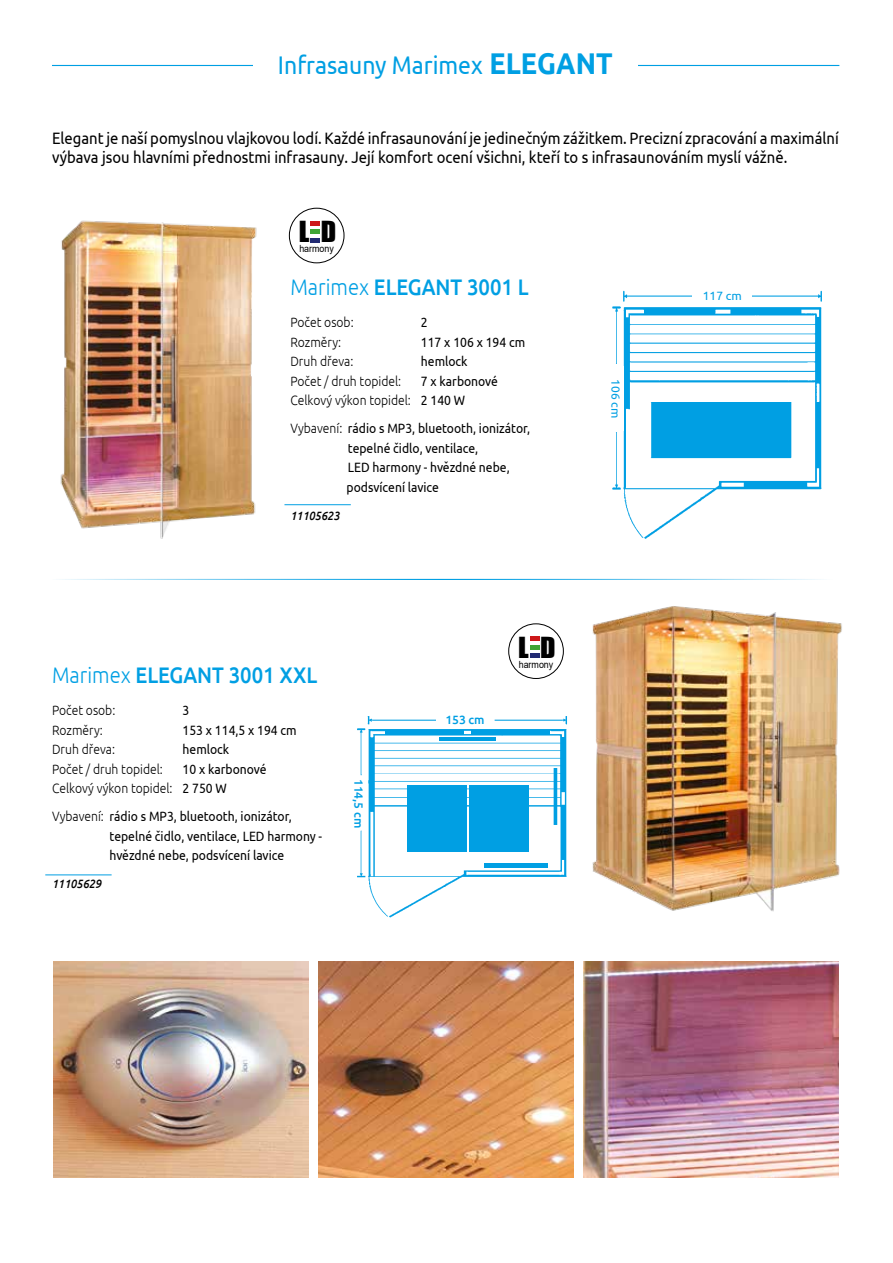
<style>
.page{position:relative;width:893px;height:1263px;background:#fff}
.page>*{position:absolute;margin:0;border:0;box-sizing:border-box;transform-origin:0 0}
.t1{font:26.7px "Impact";color:#000;scale:1.05 1}
.t2{font:25.5px "Ubuntu";color:#009fe3;scale:.9 1}
.t3{font:500 22.5px "Ubuntu";color:#009fe3;scale:.9 1}
.t4{font:16.5px/19.5px "Ubuntu";color:#000;scale:.9 1}
.t5{font:13.5px/19.5px "Ubuntu";color:#000;scale:.9 1}
.t6{font:300 13.5px/19.5px "Ubuntu";color:#000;scale:.9 1}
.t7{font:italic 500 12px "Ubuntu";color:#000;scale:.9 1}
.t8{font:500 12px "Ubuntu";color:#009fe3}
.t9{font:12px "Ubuntu";color:#009fe3}
.t10{font:9.9px "Arial";color:#000;scale:.9 1}
.s1{font-weight:700;font-size:30px}
.s2{font-weight:300}
.s3{font-weight:400}
</style>
<div class="page">
<img style="left:60px;top:220px;width:197px;height:319px">
<img style="left:584px;top:961px;width:255px;height:217px">
<img style="left:592px;top:606px;width:250px;height:306px">
<hr style="left:52px;top:579px;width:787px;height:1px;background:#009fe3">
<img style="left:318px;top:961px;width:255px;height:217px">
<img style="left:53px;top:961px;width:255px;height:216px">
<div style="left:289px;top:208px;width:55px;height:55px;border:1px solid #000;border-radius:50%"></div>
<svg style="left:311px;top:221px;width:9px;height:21px"></svg>
<div style="left:508px;top:623px;width:56px;height:56px;border:1px solid #000;border-radius:50%"></div>
<svg style="left:530px;top:637px;width:9px;height:21px"></svg>
<img style="left:612px;top:290px;width:210px;height:249px">
<div style="left:692px;top:287px;width:60px;height:17px;background:#fff"></div>
<div style="left:609px;top:366px;width:14px;height:65px;background:#fff"></div>
<hr style="left:284px;top:504px;width:67px;height:1px;background:#009fe3">
<hr style="left:45px;top:874px;width:67px;height:1px;background:#009fe3">
<img style="left:357px;top:716px;width:210px;height:202px">
<div style="left:436px;top:711px;width:58px;height:16px;background:#fff"></div>
<div style="left:351px;top:777px;width:16px;height:52px;background:#fff"></div>
<div style="left:407px;top:785px;width:60px;height:66px;background:#009fe3"></div>
<hr style="left:439px;top:737px;width:56px;height:4px;background:#009fe3">
<div style="left:471px;top:730px;width:78px;height:5px;background:#009fe3"></div>
<div style="left:385px;top:730px;width:79px;height:5px;background:#009fe3"></div>
<hr style="left:484px;top:863px;width:63px;height:4px;background:#009fe3">
<div style="left:469px;top:785px;width:60px;height:66px;background:#009fe3"></div>
<hr style="left:52px;top:65px;width:787px;height:1px;background:#009fe3">
<div style="left:253px;top:43px;width:384px;height:39px;background:#fff"></div>
<h2 class="t2" style="left:278px;top:49px;width:373px">Infrasauny Marimex <span class="s1">ELEGANT</span></h2>
<p class="t4" style="left:52px;top:127px;width:876px">Elegant je naší pomyslnou vlajkovou lodí. Každé infrasaunování je jedinečným zážitkem. Precizní zpracování a maximální výbava jsou hlavními přednostmi infrasauny. Její komfort ocení všichni, kteří to s infrasaunováním myslí vážně.</p>
<h1 class="t1" style="left:299px;top:211px;width:37px">L D</h1>
<p class="t10" style="left:299px;top:242px;width:40px">harmony</p>
<h3 class="t3" style="left:290px;top:273px;width:266px"><span class="s2">Marimex</span> ELEGANT 3001 L</h3>
<p class="t6" style="left:290px;top:312px;width:72px">Počet osob:</p>
<p class="t5" style="left:421px;top:312px;width:9px">2</p>
<p class="t6" style="left:290px;top:332px;width:58px">Rozměry:</p>
<p class="t5" style="left:421px;top:332px;width:117px">117 x 106 x 194 cm</p>
<p class="t6" style="left:290px;top:351px;width:71px">Druh dřeva:</p>
<p class="t5" style="left:421px;top:351px;width:53px">hemlock</p>
<p class="t6" style="left:290px;top:371px;width:125px">Počet / druh topidel:</p>
<p class="t6" style="left:290px;top:371px;width:232px;text-indent:131px"><span class="s3">7 x karbonové<br></span>Celkový výkon topidel: <span class="s3">2 140 W</span></p>
<p class="t5" style="left:347px;top:418px;width:205px;text-indent:-56px"><span class="s2">Vybavení:</span> rádio s MP3, bluetooth, ionizátor, tepelné čidlo, ventilace,<br>LED harmony - hvězdné nebe, podsvícení lavice</p>
<p class="t7" style="left:290px;top:508px;width:56px">11105623</p>
<h3 class="t3" style="left:52px;top:661px;width:296px"><span class="s2">Marimex</span> ELEGANT 3001 XXL</h3>
<p class="t6" style="left:52px;top:700px;width:72px">Počet osob:</p>
<p class="t5" style="left:183px;top:700px;width:9px">3</p>
<p class="t6" style="left:52px;top:720px;width:58px">Rozměry:</p>
<p class="t5" style="left:183px;top:720px;width:128px">153 x 114,5 x 194 cm</p>
<p class="t6" style="left:52px;top:739px;width:71px">Druh dřeva:</p>
<p class="t5" style="left:183px;top:739px;width:53px">hemlock</p>
<p class="t6" style="left:52px;top:759px;width:125px">Počet / druh topidel:</p>
<p class="t6" style="left:52px;top:759px;width:240px;text-indent:131px"><span class="s3">10 x karbonové<br></span>Celkový výkon topidel: <span class="s3">2 750 W</span></p>
<p class="t5" style="left:110px;top:806px;width:238px;text-indent:-57px"><span class="s2">Vybavení:</span> rádio s MP3, bluetooth, ionizátor, tepelné čidlo, ventilace, LED harmony - hvězdné nebe, podsvícení lavice</p>
<p class="t7" style="left:52px;top:877px;width:56px">11105629</p>
<p class="t8" style="left:366px;top:779px;width:51px;rotate:90deg">114,5 cm</p>
<p class="t8" style="left:445px;top:712px;width:41px">153 cm</p>
<h1 class="t1" style="left:518px;top:627px;width:37px">L D</h1>
<p class="t10" style="left:519px;top:657px;width:40px">harmony</p>
<p class="t9" style="left:623px;top:379px;width:40px;rotate:90deg">106 cm</p>
<p class="t9" style="left:703px;top:289px;width:40px">117 cm</p>
</div>
